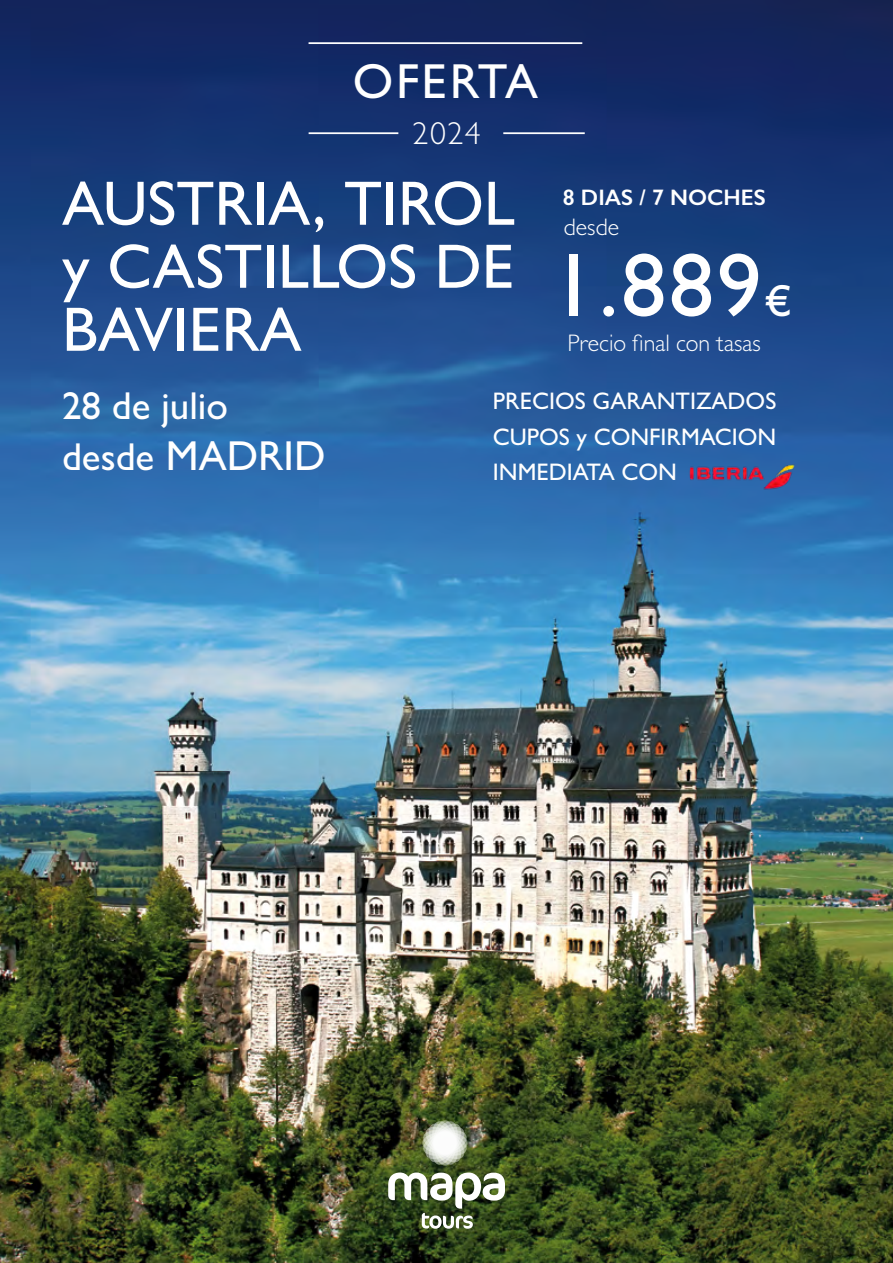
<style>
.page{position:relative;width:893px;height:1263px;background:#fff}
.page>*{position:absolute;margin:0;border:0;box-sizing:border-box;transform-origin:0 0}
.t1{font:500 90px "Gill Sans";color:#fff}
.t2{font:500 63px/63px "Gill Sans";color:#fff;text-align:justify}
.t3{font:500 49.35px "Gill Sans";letter-spacing:.05em;color:#fff}
.t4{font:500 42px "Gill Sans";color:#fff}
.t5{font:500 39px "Gill Sans";color:#fff}
.t6{font:300 31.8px "Gill Sans";color:#fff}
.t7{font:500 24px/35.5px "Gill Sans";color:#fff;text-align:justify}
.t8{font:300 24px "Gill Sans";color:#fff}
.t9{font:600 22.5px "Gill Sans";color:#fff}
.s1{font-size:45px}
.s2{font-size:39px}
</style>
<div class="page">
<img style="left:0;top:0;width:893px;height:1263px">
<svg style="left:423px;top:1121px;width:44px;height:44px"></svg>
<svg style="left:388px;top:1172px;width:117px;height:57px"></svg>
<hr style="left:309px;top:132px;width:89px;height:2px;background:#fff">
<hr style="left:309px;top:42px;width:273px;height:2px;background:#fff">
<hr style="left:503px;top:132px;width:82px;height:2px;background:#fff">
<img style="left:682px;top:454px;width:132px;height:46px">
<h3 class="t3" style="left:353px;top:52px;width:187px">OFERTA</h3>
<h3 class="t6" style="left:413px;top:114px;width:70px">2024</h3>
<h2 class="t2" style="left:62px;top:171px;width:454px">AUSTRIA, TIROL y CASTILLOS DE BAVIERA</h2>
<p class="t9" style="left:563px;top:184px;width:204px">8 DIAS / 7 NOCHES</p>
<p class="t8" style="left:564px;top:213px;width:57px">desde</p>
<h1 class="t1" style="left:551px;top:232px;width:242px">1.889<span class="s1">€</span></h1>
<p class="t8" style="left:567px;top:329px;width:195px">Precio final con tasas</p>
<h3 class="t5" style="left:62px;top:383px;width:167px">28 de julio</h3>
<h3 class="t4" style="left:62px;top:430px;width:265px"><span class="s2">desde</span> MADRID</h3>
<p class="t7" style="left:493px;top:383px;width:285px">PRECIOS GARANTIZADOS CUPOS y CONFIRMACION INMEDIATA CON</p>
</div>
